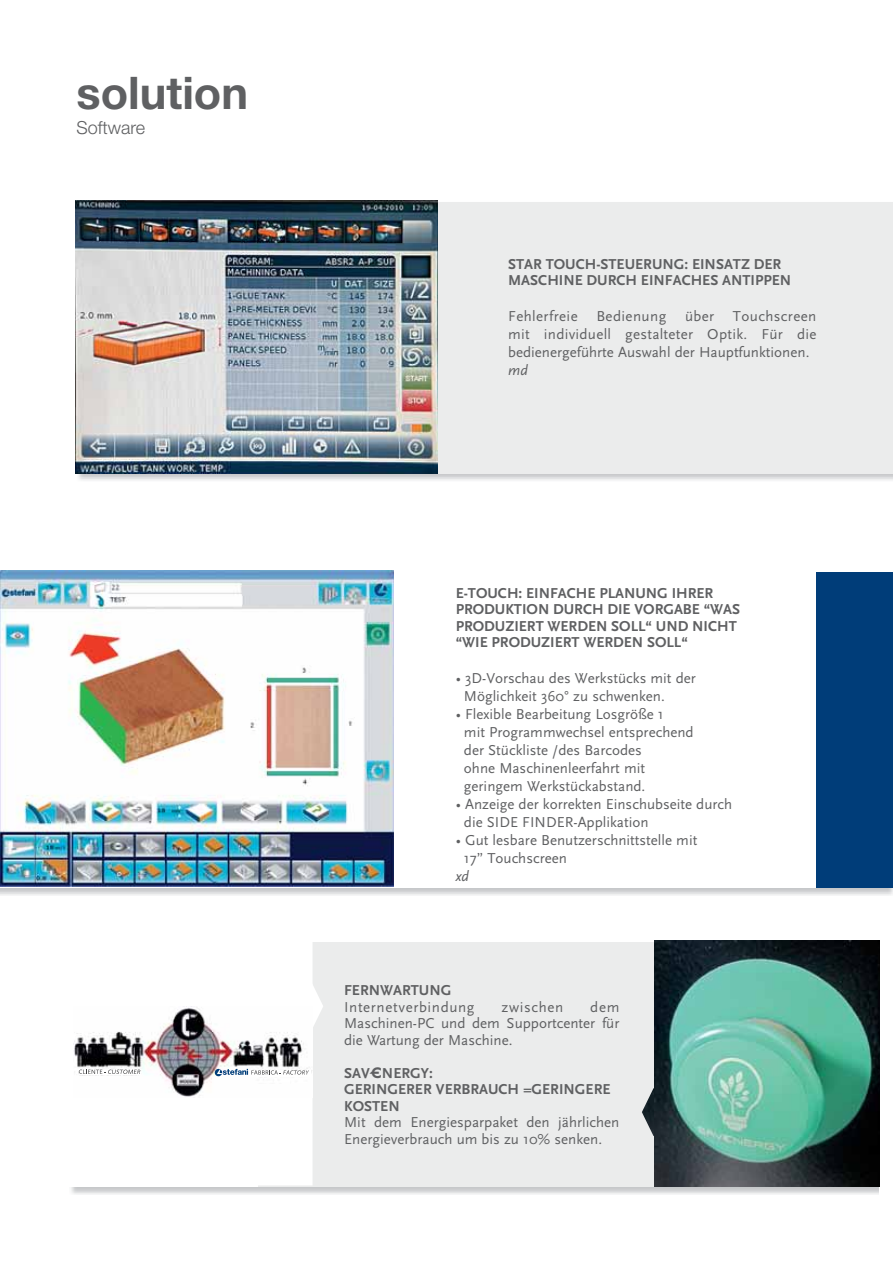
<style>
.page{position:relative;width:893px;height:1263px;background:#fff}
.page>*{position:absolute;margin:0;border:0;box-sizing:border-box;transform-origin:0 0}
.t1{font:700 45px "Helvetica Neue LT Std";color:#5f6062}
.t2{font:300 18px "Helvetica Neue LT Std";color:#5f6062}
.t3{font:15px/18px "Scala Sans";color:#5f6062}
.t4{font:700 15px/16.5px "Scala Sans";color:#5f6062}
.t5{font:15px "Scala Sans";letter-spacing:.04em;color:#5f6062}
.t6{font:italic 15px "Scala Sans";color:#5f6062}
.s1{font-family:"P22 Underground";font-weight:800}
</style>
<div class="page">
<img style="left:71px;top:1186px;width:808px;height:8px">
<img style="left:0;top:887px;width:893px;height:8px">
<img style="left:77px;top:473px;width:816px;height:7px">
<div style="left:259px;top:942px;width:493px;height:244px;background:#ebecec"></div>
<div style="left:438px;top:202px;width:455px;height:210px;background:#ebecec"></div>
<div style="left:425px;top:412px;width:468px;height:61px;background:#ebecec"></div>
<svg style="left:313px;top:986px;width:10px;height:40px"></svg>
<img style="left:642px;top:1088px;width:12px;height:48px">
<img style="left:654px;top:940px;width:225px;height:246px">
<div style="left:816px;top:572px;width:77px;height:315px;background:#003d79"></div>
<img style="left:0;top:571px;width:394px;height:315px">
<div style="left:70px;top:943px;width:241px;height:241px;background:#fff"></div>
<div style="left:69px;top:942px;width:244px;height:243px;border:2px solid #fff"></div>
<img style="left:75px;top:201px;width:363px;height:272px">
<img style="left:73px;top:1006px;width:240px;height:91px">
<svg style="left:79px;top:1069px;width:61px;height:5px"></svg>
<div style="left:249px;top:1070px;width:62px;height:7px;background:#fff"></div>
<svg style="left:215px;top:1069px;width:94px;height:7px"></svg>
<h1 class="t1" style="left:77px;top:77px;width:173px">solution</h1>
<p class="t2" style="left:77px;top:121px;width:70px">Software</p>
<p class="t4" style="left:508px;top:257px;width:285px">STAR TOUCH-STEUERUNG: EINSATZ DER<br>MASCHINE DURCH EINFACHES ANTIPPEN</p>
<p class="t3" style="left:508px;top:308px;width:310px;text-align:justify">Fehlerfreie Bedienung über Touchscreen mit individuell gestalteter Optik. Für die bedienergeführte Auswahl der Hauptfunktionen.</p>
<p class="t6" style="left:508px;top:363px;width:21px">md</p>
<p class="t4" style="left:456px;top:586px;width:286px">E-TOUCH: EINFACHE PLANUNG IHRER<br>PRODUKTION DURCH DIE VORGABE “WAS<br>PRODUZIERT WERDEN SOLL“ UND NICHT “WIE PRODUZIERT WERDEN SOLL“</p>
<p class="t3" style="left:464px;top:670px;width:233px;text-indent:-8px">• 3D-Vorschau des Werkstücks mit der<br>Möglichkeit 360° zu schwenken.</p>
<p class="t3" style="left:464px;top:706px;width:231px;text-indent:-8px">• Flexible Bearbeitung Losgröße 1<br>mit Programmwechsel entsprechend der Stückliste /des Barcodes<br>ohne Maschinenleerfahrt mit geringem Werkstückabstand.</p>
<p class="t3" style="left:464px;top:796px;width:270px;text-indent:-8px">• Anzeige der korrekten Einschubseite durch die SIDE FINDER-Applikation</p>
<p class="t3" style="left:464px;top:832px;width:235px;text-indent:-8px">• Gut lesbare Benutzerschnittstelle mit<br>17” Touchscreen</p>
<p class="t6" style="left:456px;top:869px;width:15px">xd</p>
<p class="t4" style="left:344px;top:983px;width:109px">FERNWARTUNG</p>
<p class="t5" style="left:344px;top:999px;width:132px">Internetverbindung</p>
<p class="t5" style="left:502px;top:999px;width:63px">zwischen</p>
<p class="t3" style="left:344px;top:999px;width:277px;line-height:16.5px;text-align:justify;text-indent:246px">dem Maschinen-PC und dem Supportcenter für die Wartung der Maschine.</p>
<p class="t4" style="left:344px;top:1066px;width:268px">SAV<span class="s1">€</span>NERGY:<br>GERINGERER VERBRAUCH =GERINGERE<br>KOSTEN</p>
<p class="t3" style="left:344px;top:1114px;width:277px;line-height:16.5px">Mit dem Energiesparpaket den jährlichen<br>Energieverbrauch um bis zu 10% senken.</p>
</div>
